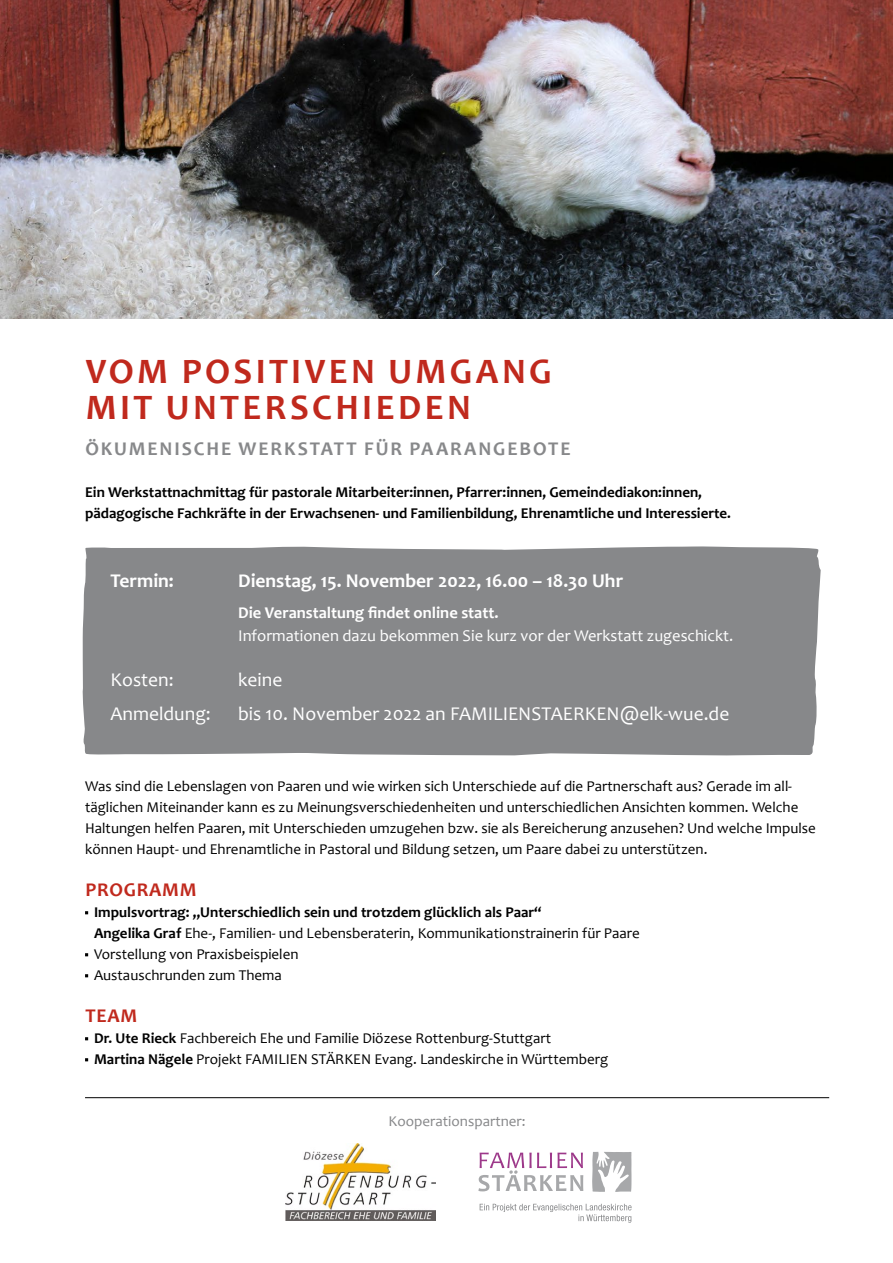
<style>
.page{position:relative;width:893px;height:1263px;background:#fff}
.page>*{position:absolute;margin:0;border:0;box-sizing:border-box;transform-origin:0 0}
.t1{font:700 36px/36px "Candara";letter-spacing:.095em;color:#c0291d}
.t2{font:19.5px "Candara";color:#fff}
.t3{font:700 19.5px "Candara";color:#fff}
.t4{font:700 19.5px "Candara";letter-spacing:.095em;color:#87888a}
.t5{font:700 19.5px "Candara";color:#c0291d}
.t6{font:16.5px "Candara";color:#fff}
.t7{font:700 16.5px "Candara";color:#fff}
.t8{font:15px/21px "Candara";color:#000}
.t9{font:700 15px/21px "Candara";color:#000}
.t10{font:15px "Candara";color:#87888a}
.s1{font-weight:700}
</style>
<div class="page">
<svg style="left:478px;top:1153px;width:105px;height:38px"></svg>
<svg style="left:592px;top:1152px;width:40px;height:40px"></svg>
<svg style="left:480px;top:1204px;width:152px;height:19px"></svg>
<div style="left:82px;top:546px;width:739px;height:210px;background:#87888a"></div>
<img style="left:285px;top:1143px;width:151px;height:77px">
<hr style="left:85px;top:1097px;width:744px;height:1px;background:#000">
<img style="left:0;top:0;width:893px;height:319px">
<h1 class="t1" style="left:86px;top:353px;width:467px">VOM POSITIVEN UMGANG<br>MIT UNTERSCHIEDEN</h1>
<h2 class="t4" style="left:85px;top:437px;width:487px">ÖKUMENISCHE WERKSTATT FÜR PAARANGEBOTE</h2>
<p class="t9" style="left:85px;top:482px;width:647px">Ein Werkstattnachmittag für pastorale Mitarbeiter:innen, Pfarrer:innen, Gemeindediakon:innen, pädagogische Fachkräfte in der Erwachsenen- und Familienbildung, Ehrenamtliche und Interessierte.</p>
<h2 class="t3" style="left:111px;top:568px;width:65px">Termin:</h2>
<h2 class="t3" style="left:238px;top:568px;width:387px">Dienstag, 15. November 2022, 16.00 – 18.30 Uhr</h2>
<p class="t7" style="left:238px;top:602px;width:262px">Die Veranstaltung findet online statt.</p>
<p class="t6" style="left:238px;top:625px;width:496px">Informationen dazu bekommen Sie kurz vor der Werkstatt zugeschickt.</p>
<h2 class="t2" style="left:111px;top:667px;width:65px">Kosten:</h2>
<h2 class="t2" style="left:238px;top:667px;width:46px">keine</h2>
<h2 class="t2" style="left:111px;top:702px;width:102px">Anmeldung:</h2>
<h2 class="t2" style="left:238px;top:702px;width:493px">bis 10. November 2022 an FAMILIENSTAERKEN@elk-wue.de</h2>
<p class="t8" style="left:85px;top:776px;width:732px">Was sind die Lebenslagen von Paaren und wie wirken sich Unterschiede auf die Partnerschaft aus? Gerade im all&shy;täglichen Miteinander kann es zu Meinungsverschiedenheiten und unterschiedlichen Ansichten kommen. Welche Haltungen helfen Paaren, mit Unterschieden umzugehen bzw. sie als Bereicherung anzusehen? Und welche Impulse können Haupt- und Ehrenamtliche in Pastoral und Bildung setzen, um Paare dabei zu unterstützen.</p>
<h2 class="t5" style="left:85px;top:878px;width:27px">Programm</h2>
<p class="t8" style="left:94px;top:902px;width:547px"><span class="s1">Impulsvortrag: „Unterschiedlich sein und trotzdem glücklich als Paar“<br>Angelika Graf</span> Ehe-, Familien- und Lebensberaterin, Kommunikationstrainerin für Paare Vorstellung von Praxisbeispielen<br>Austauschrunden zum Thema</p>
<h2 class="t5" style="left:85px;top:1004px;width:25px">Team</h2>
<p class="t8" style="left:94px;top:1028px;width:516px"><span class="s1">Dr. Ute Rieck</span> Fachbereich Ehe und Familie Diözese Rottenburg-Stuttgart<br><span class="s1">Martina Nägele</span> Projekt FAMILIEN STÄRKEN Evang. Landeskirche in Württemberg</p>
<p class="t10" style="left:389px;top:1112px;width:139px">Kooperationspartner:</p>
</div>
